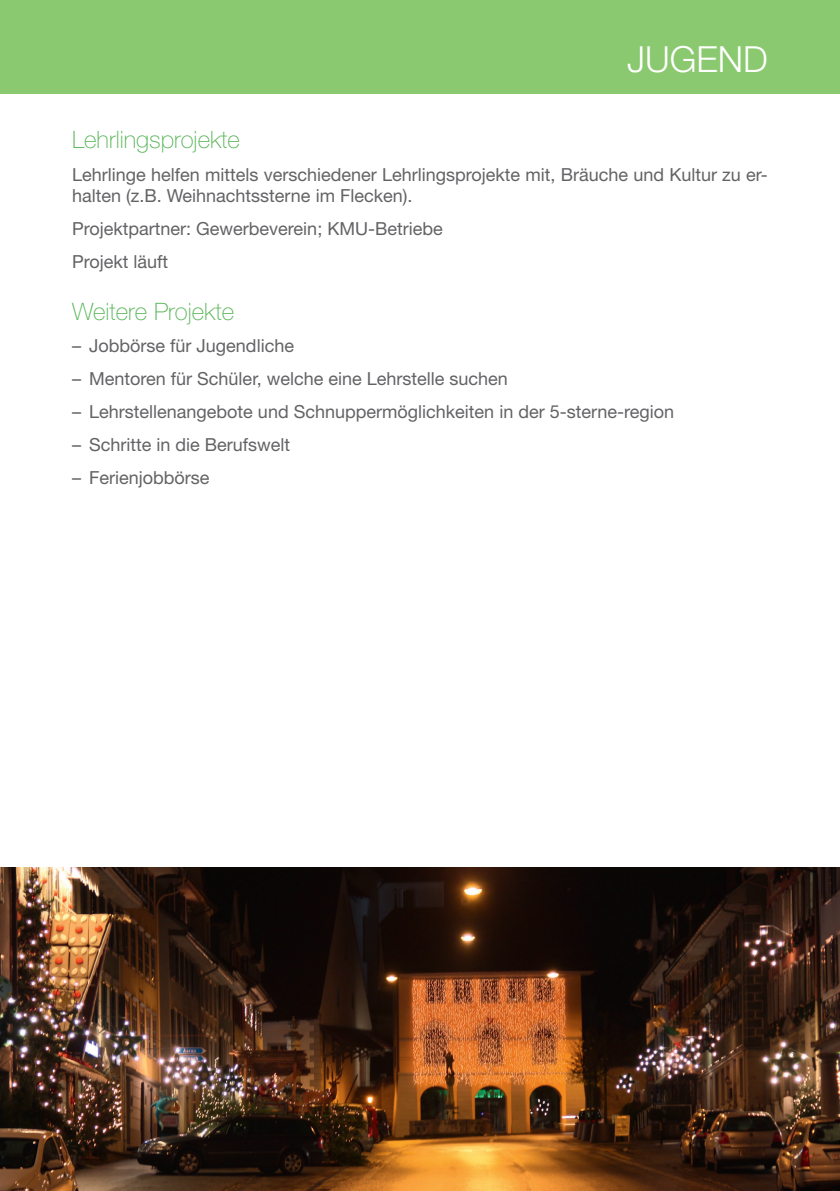
<style>
.page{position:relative;width:840px;height:1191px;background:#fff}
.page>*{position:absolute;margin:0;border:0;box-sizing:border-box;transform-origin:0 0}
.t1{font:300 36px "Helvetica Neue LT Std";color:#fff}
.t2{font:100 24px "Helvetica Neue LT Std";color:#56b455}
.t3{font:18px/21.6px "Helvetica Neue LT Std";color:#636366}
</style>
<div class="page">
<div style="left:0;top:0;width:839px;height:94px;background:#8ac96f"></div>
<img style="left:0;top:867px;width:839px;height:324px">
<h1 class="t1" style="left:626px;top:37px;width:142px">JUGEND</h1>
<h2 class="t2" style="left:72px;top:125px;width:169px">Lehrlingsprojekte</h2>
<p class="t3" style="left:72px;top:163px;width:697px">Lehrlinge helfen mittels verschiedener Lehrlingsprojekte mit, Bräuche und Kultur zu er&shy;halten (z.B. Weihnachtssterne im Flecken).</p>
<p class="t3" style="left:72px;top:212px;width:372px;line-height:33px">Projektpartner: Gewerbeverein; KMU-Betriebe<br>Projekt läuft</p>
<h2 class="t2" style="left:72px;top:297px;width:163px">Weitere Projekte</h2>
<p class="t3" style="left:72px;top:335px;width:223px">– Jobbörse für Jugendliche</p>
<p class="t3" style="left:72px;top:368px;width:437px">– Mentoren für Schüler, welche eine Lehrstelle suchen</p>
<p class="t3" style="left:72px;top:401px;width:603px">– Lehrstellenangebote und Schnuppermöglichkeiten in der 5-sterne-region</p>
<p class="t3" style="left:72px;top:434px;width:219px">– Schritte in die Berufswelt</p>
<p class="t3" style="left:72px;top:467px;width:139px">– Ferienjobbörse</p>
</div>
